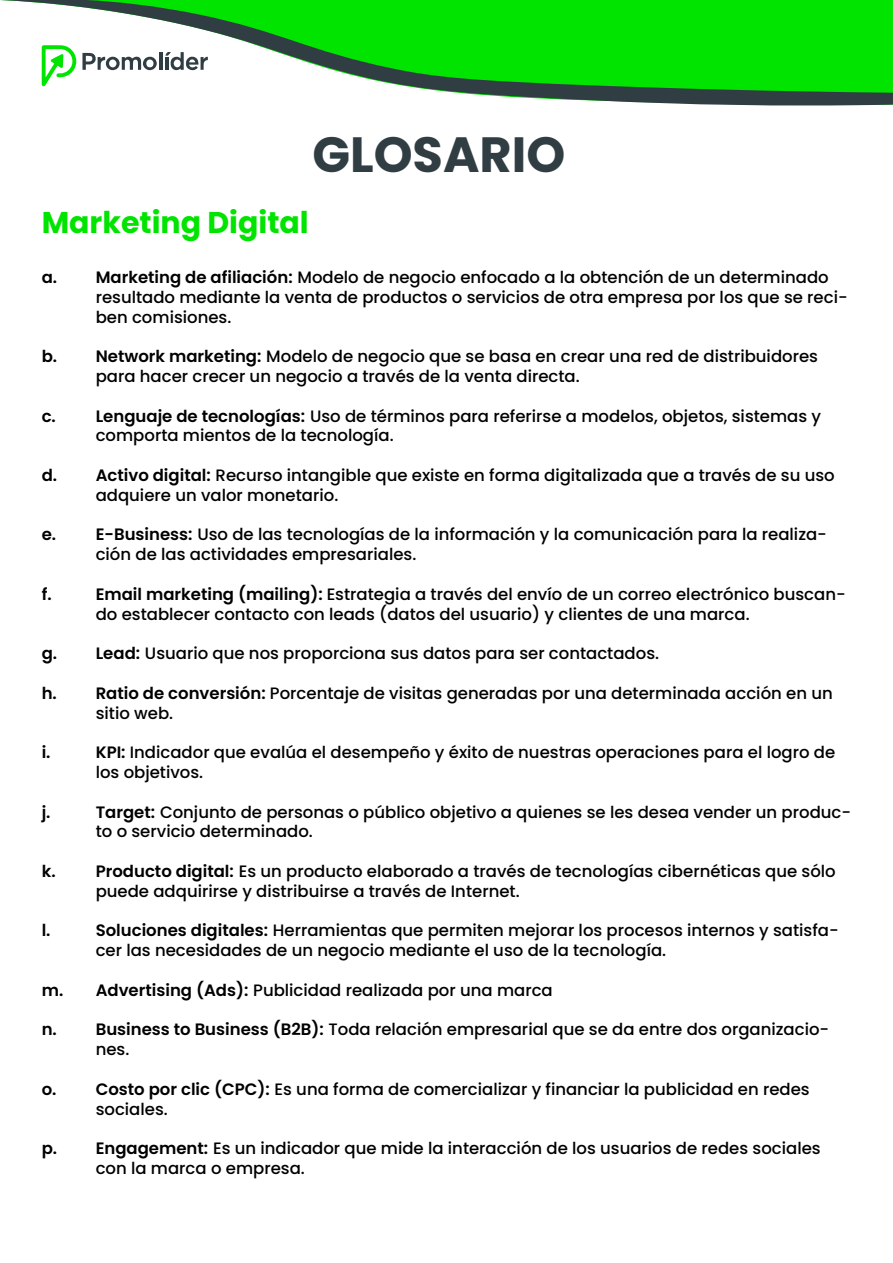
<style>
.page{position:relative;width:893px;height:1263px;background:#fff}
.page>*{position:absolute;margin:0;border:0;box-sizing:border-box;transform-origin:0 0}
.t1{font:700 49.5px "Poppins";color:#303e44}
.t2{font:700 30px "Poppins";color:#00e400}
.t3{font:500 16.5px/19.8px "Poppins";color:#000}
.t4{font:600 16.5px "Poppins";color:#000}
.s1{font-weight:600}
</style>
<div class="page">
<svg style="left:0;top:0;width:893px;height:106px;fill:#00e400"></svg>
<h1 class="t1" style="left:312px;top:126px;width:254px">GLOSARIO</h1>
<h2 class="t2" style="left:42px;top:205px;width:269px">Marketing Digital</h2>
<p class="t3" style="left:96px;top:267px;width:753px;text-indent:-54px"><span class="s1">a. Marketing de afiliación:</span> Modelo de negocio enfocado a la obtención de un determinado resultado mediante la venta de productos o servicios de otra empresa por los que se reci&shy;ben comisiones.</p>
<p class="t3" style="left:96px;top:347px;width:724px;text-indent:-54px"><span class="s1">b. Network marketing:</span> Modelo de negocio que se basa en crear una red de distribuidores para hacer crecer un negocio a través de la venta directa.</p>
<p class="t4" style="left:42px;top:406px;width:16px">c.</p>
<p class="t3" style="left:96px;top:406px;width:727px"><span class="s1">Lenguaje de tecnologías:</span> Uso de términos para referirse a modelos, objetos, sistemas y comporta mientos de la tecnología.</p>
<p class="t3" style="left:96px;top:465px;width:741px;text-indent:-54px"><span class="s1">d. Activo digital:</span> Recurso intangible que existe en forma digitalizada que a través de su uso adquiere un valor monetario.</p>
<p class="t3" style="left:96px;top:525px;width:733px;text-indent:-54px"><span class="s1">e. E-Business:</span> Uso de las tecnologías de la información y la comunicación para la realiza&shy;ción de las actividades empresariales.</p>
<p class="t4" style="left:42px;top:584px;width:11px">f.</p>
<p class="t3" style="left:96px;top:584px;width:751px"><span class="s1">Email marketing (mailing):</span> Estrategia a través del envío de un correo electrónico buscan&shy;do establecer contacto con leads (datos del usuario) y clientes de una marca.</p>
<p class="t3" style="left:42px;top:644px;width:619px"><span class="s1">g. Lead:</span> Usuario que nos proporciona sus datos para ser contactados.</p>
<p class="t3" style="left:96px;top:683px;width:739px;text-indent:-54px"><span class="s1">h. Ratio de conversión:</span> Porcentaje de visitas generadas por una determinada acción en un sitio web.</p>
<p class="t4" style="left:42px;top:743px;width:10px">i.</p>
<p class="t3" style="left:96px;top:743px;width:741px"><span class="s1">KPI:</span> Indicador que evalúa el desempeño y éxito de nuestras operaciones para el logro de los objetivos.</p>
<p class="t4" style="left:42px;top:802px;width:10px">j.</p>
<p class="t3" style="left:96px;top:802px;width:757px"><span class="s1">Target:</span> Conjunto de personas o público objetivo a quienes se les desea vender un produc&shy;to o servicio determinado.</p>
<p class="t4" style="left:42px;top:862px;width:15px">k.</p>
<p class="t3" style="left:96px;top:861px;width:742px"><span class="s1">Producto digital:</span> Es un producto elaborado a través de tecnologías cibernéticas que sólo puede adquirirse y distribuirse a través de Internet.</p>
<p class="t4" style="left:42px;top:921px;width:10px">l.</p>
<p class="t3" style="left:96px;top:921px;width:745px"><span class="s1">Soluciones digitales:</span> Herramientas que permiten mejorar los procesos internos y satisfa&shy;cer las necesidades de un negocio mediante el uso de la tecnología.</p>
<p class="t3" style="left:42px;top:980px;width:513px"><span class="s1">m. Advertising (Ads):</span> Publicidad realizada por una marca</p>
<p class="t3" style="left:96px;top:1020px;width:735px;text-indent:-54px"><span class="s1">n. Business to Business (B2B):</span> Toda relación empresarial que se da entre dos organizacio&shy;nes.</p>
<p class="t3" style="left:96px;top:1079px;width:715px;text-indent:-54px"><span class="s1">o. Costo por clic (CPC):</span> Es una forma de comercializar y financiar la publicidad en redes sociales.</p>
<p class="t3" style="left:96px;top:1139px;width:726px;text-indent:-54px"><span class="s1">p. Engagement:</span> Es un indicador que mide la interacción de los usuarios de redes sociales con la marca o empresa.</p>
</div>
